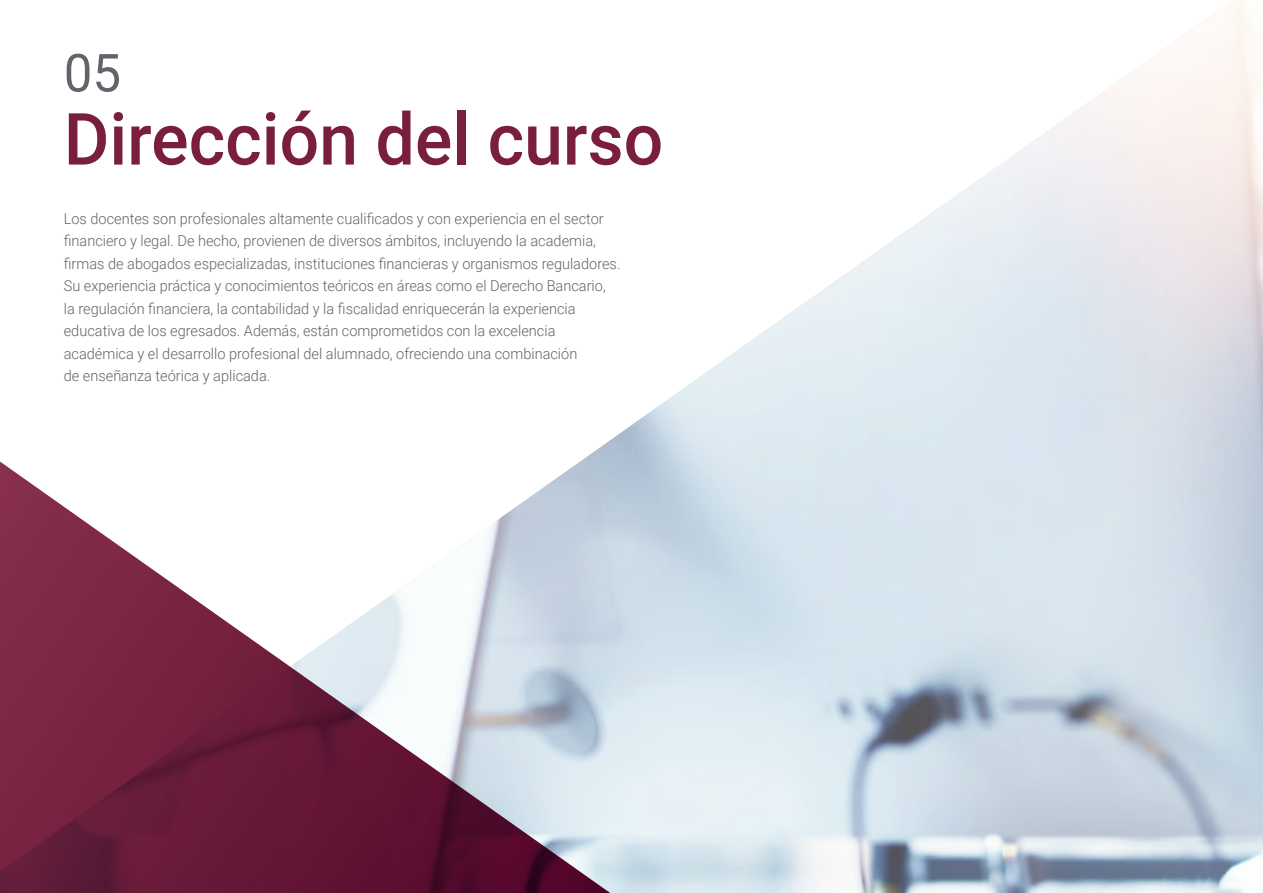
<style>
.page{position:relative;width:1263px;height:893px;background:#fff}
.page>*{position:absolute;margin:0;border:0;box-sizing:border-box;transform-origin:0 0}
.t1{font:500 72px "Roboto";color:#791e3c}
.t2{font:52.5px "Roboto";color:#61646a}
.t3{font:300 15px/22.5px "Roboto";color:#61646a}
</style>
<div class="page">
<img style="left:602px;top:0;width:661px;height:893px">
<svg style="left:0;top:446px;width:640px;height:447px"></svg>
<h2 class="t2" style="left:64px;top:36px;width:59px">05</h2>
<h1 class="t1" style="left:64px;top:89px;width:601px">Dirección del curso</h1>
<p class="t3" style="left:64px;top:207px;width:558px">Los docentes son profesionales altamente cualificados y con experiencia en el sector financiero y legal. De hecho, provienen de diversos ámbitos, incluyendo la academia, firmas de abogados especializadas, instituciones financieras y organismos reguladores.<br>Su experiencia práctica y conocimientos teóricos en áreas como el Derecho Bancario, la regulación financiera, la contabilidad y la fiscalidad enriquecerán la experiencia educativa de los egresados. Además, están comprometidos con la excelencia académica y el desarrollo profesional del alumnado, ofreciendo una combinación<br>de enseñanza teórica y aplicada.</p>
</div>
